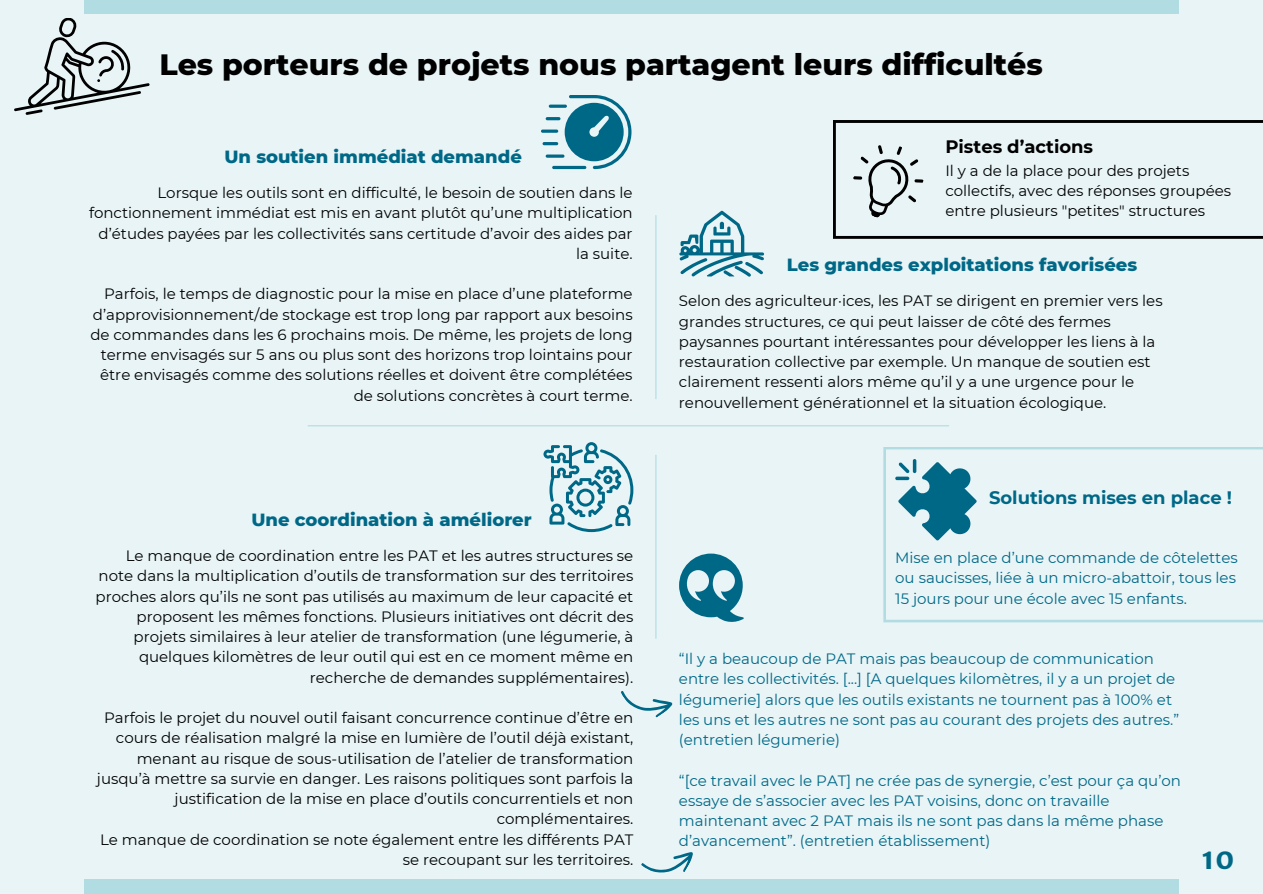
<style>
.page{position:relative;width:1263px;height:894px;background:#fff}
.page>*{position:absolute;margin:0;border:0;box-sizing:border-box;transform-origin:0 0}
.t1{font:800 30px "Montserrat";color:#000}
.t2{font:700 28.35px "Merriweather Sans";color:#006887}
.t3{font:800 18px "Montserrat";color:#006887}
.t4{font:700 18px "Montserrat";color:#006887}
.t5{font:700 18px "Montserrat";color:#000}
.t6{font:15px/20.2px "Montserrat";color:#000;text-align:right}
.t7{font:15px/20.2px "Montserrat";color:#006887}
</style>
<div class="page">
<div style="left:0;top:0;width:1263px;height:893px;background:#e8f4f6"></div>
<div style="left:84px;top:878px;width:1095px;height:15px;background:#b1dce2"></div>
<div style="left:84px;top:0;width:1095px;height:14px;background:#b1dce2"></div>
<hr style="left:655px;top:215px;width:1px;height:183px;background:#b1dce2">
<hr style="left:308px;top:425px;width:641px;height:1px;background:#b1dce2">
<svg style="left:14px;top:18px;width:136px;height:97px"></svg>
<hr style="left:655px;top:455px;width:1px;height:183px;background:#b1dce2">
<svg style="left:621px;top:691px;width:52px;height:27px"></svg>
<svg style="left:679px;top:553px;width:65px;height:69px"></svg>
<svg style="left:640px;top:852px;width:56px;height:27px"></svg>
<svg style="left:833px;top:120px;width:430px;height:119px"></svg>
<svg style="left:853px;top:145px;width:71px;height:79px"></svg>
<hr style="left:552px;top:166px;width:34px;height:3px;background:#006887;border-radius:2px">
<svg style="left:565px;top:95px;width:66px;height:74px"></svg>
<svg style="left:546px;top:154px;width:18px;height:4px"></svg>
<hr style="left:543px;top:142px;width:15px;height:3px;background:#006887;border-radius:2px">
<svg style="left:541px;top:129px;width:17px;height:4px"></svg>
<hr style="left:546px;top:117px;width:14px;height:3px;background:#006887;border-radius:2px">
<hr style="left:549px;top:105px;width:18px;height:3px;background:#006887;border-radius:2px">
<svg style="left:543px;top:442px;width:90px;height:90px"></svg>
<svg style="left:679px;top:210px;width:85px;height:66px"></svg>
<svg style="left:883px;top:447px;width:380px;height:175px"></svg>
<svg style="left:898px;top:462px;width:78px;height:78px"></svg>
<hr style="left:913px;top:459px;width:3px;height:14px;background:#006887;border-radius:2px">
<svg style="left:895px;top:476px;width:14px;height:4px"></svg>
<h1 class="t1" style="left:159px;top:46px;width:885px">Les porteurs de projets nous partagent leurs difficultés</h1>
<p class="t3" style="left:224px;top:146px;width:299px">Un soutien immédiat demandé</p>
<p class="t6" style="left:89px;top:182px;width:545px">Lorsque les outils sont en difficulté, le besoin de soutien dans le fonctionnement immédiat est mis en avant plutôt qu’une multiplication d’études payées par les collectivités sans certitude d’avoir des aides par la suite.</p>
<p class="t6" style="left:90px;top:284px;width:544px">Parfois, le temps de diagnostic pour la mise en place d’une plateforme d’approvisionnement/de stockage est trop long par rapport aux besoins de commandes dans les 6 prochains mois. De même, les projets de long terme envisagés sur 5 ans ou plus sont des horizons trop lointains pour être envisagés comme des solutions réelles et doivent être complétées de solutions concrètes à court terme.</p>
<p class="t3" style="left:251px;top:508px;width:282px">Une coordination à améliorer</p>
<p class="t6" style="left:96px;top:545px;width:539px">Le manque de coordination entre les PAT et les autres structures se note dans la multiplication d’outils de transformation sur des territoires proches alors qu’ils ne sont pas utilisés au maximum de leur capacité et proposent les mêmes fonctions. Plusieurs initiatives ont décrit des projets similaires à leur atelier de transformation (une légumerie, à quelques kilomètres de leur outil qui est en ce moment même en recherche de demandes supplémentaires).</p>
<p class="t6" style="left:97px;top:707px;width:538px">Parfois le projet du nouvel outil faisant concurrence continue d’être en cours de réalisation malgré la mise en lumière de l’outil déjà existant, menant au risque de sous-utilisation de l’atelier de transformation jusqu’à mettre sa survie en danger. Les raisons politiques sont parfois la justification de la mise en place d’outils concurrentiels et non complémentaires.<br>Le manque de coordination se note également entre les différents PAT se recoupant sur les territoires.</p>
<p class="t5" style="left:945px;top:136px;width:149px">Pistes d’actions</p>
<p class="t6" style="left:945px;top:160px;width:287px;text-align:left">Il y a de la place pour des projets collectifs, avec des réponses groupées entre plusieurs "petites" structures</p>
<p class="t3" style="left:787px;top:253px;width:352px">Les grandes exploitations favorisées</p>
<p class="t6" style="left:679px;top:291px;width:485px;text-align:left">Selon des agriculteur·ices, les PAT se dirigent en premier vers les grandes structures, ce qui peut laisser de côté des fermes paysannes pourtant intéressantes pour développer les liens à la restauration collective par exemple. Un manque de soutien est clairement ressenti alors même qu’il y a une urgence pour le renouvellement générationnel et la situation écologique.</p>
<p class="t4" style="left:989px;top:486px;width:244px">Solutions mises en place !</p>
<p class="t7" style="left:895px;top:547px;width:344px;text-align:justify">Mise en place d’une commande de côtelettes ou saucisses, liée à un micro-abattoir, tous les 15 jours pour une école avec 15 enfants.</p>
<p class="t7" style="left:679px;top:648px;width:502px">“Il y a beaucoup de PAT mais pas beaucoup de communication entre les collectivités. [...] [A quelques kilomètres, il y a un projet de légumerie] alors que les outils existants ne tournent pas à 100% et les uns et les autres ne sont pas au courant des projets des autres.” (entretien légumerie)</p>
<p class="t7" style="left:679px;top:769px;width:504px">“[ce travail avec le PAT] ne crée pas de synergie, c’est pour ça qu’on essaye de s’associer avec les PAT voisins, donc on travaille maintenant avec 2 PAT mais ils ne sont pas dans la même phase d’avancement”. (entretien établissement)</p>
<h2 class="t2" style="left:1201px;top:840px;width:35px">10</h2>
</div>
